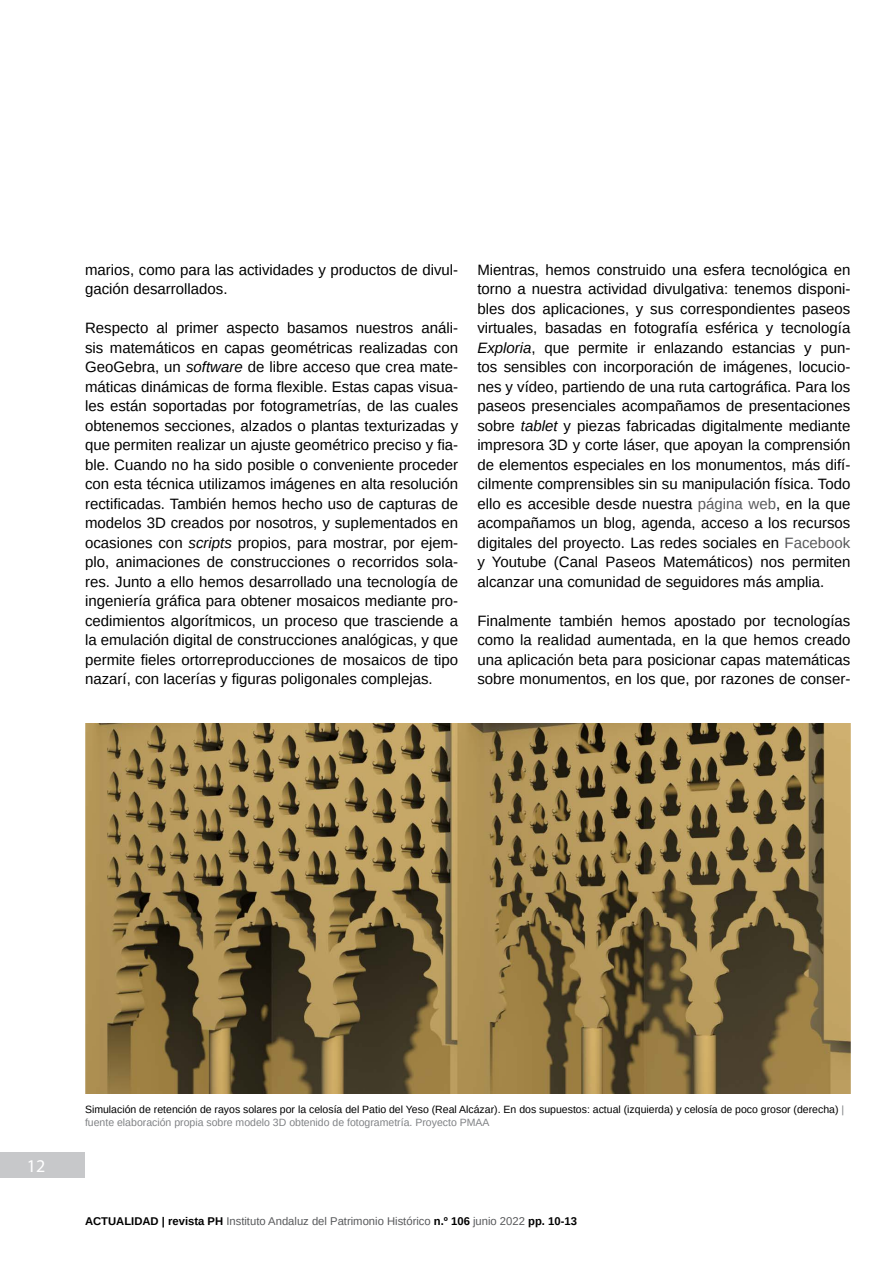
<style>
.page{position:relative;width:893px;height:1263px;background:#fff}
.page>*{position:absolute;margin:0;border:0;box-sizing:border-box;transform-origin:0 0}
.t1{font:18px "Myriad Pro";color:#fff}
.t2{font:15px/19.5px "Arimo";color:#000;text-align:justify}
.t3{font:11.25px "Arimo";color:#58595b}
.t4{font:10.5px/12.6px "Arimo";color:#000}
.s1{font-style:italic}
.s2{color:#58595b}
.s3{color:#808285}
.s4{font-weight:700;color:#000}
</style>
<div class="page">
<div style="left:0;top:1152px;width:85px;height:26px;background:#c7c8ca"></div>
<img style="left:85px;top:723px;width:765px;height:371px">
<p class="t2" style="left:85px;top:260px;width:375px">marios, como para las actividades y productos de divul&shy;gación desarrollados.</p>
<p class="t2" style="left:85px;top:318px;width:375px">Respecto al primer aspecto basamos nuestros análi&shy;sis matemáticos en capas geométricas realizadas con GeoGebra, un <span class="s1">software</span> de libre acceso que crea mate&shy;máticas dinámicas de forma flexible. Estas capas visua&shy;les están soportadas por fotogrametrías, de las cuales obtenemos secciones, alzados o plantas texturizadas y que permiten realizar un ajuste geométrico preciso y fia&shy;ble. Cuando no ha sido posible o conveniente proceder con esta técnica utilizamos imágenes en alta resolución rectificadas. También hemos hecho uso de capturas de modelos 3D creados por nosotros, y suplementados en ocasiones con <span class="s1">scripts</span> propios, para mostrar, por ejem&shy;plo, animaciones de construcciones o recorridos sola&shy;res. Junto a ello hemos desarrollado una tecnología de ingeniería gráfica para obtener mosaicos mediante pro&shy;cedimientos algorítmicos, un proceso que trasciende a la emulación digital de construcciones analógicas, y que permite fieles ortorreproducciones de mosaicos de tipo nazarí, con lacerías y figuras poligonales complejas.</p>
<p class="t2" style="left:477px;top:260px;width:375px">Mientras, hemos construido una esfera tecnológica en torno a nuestra actividad divulgativa: tenemos disponi&shy;bles dos aplicaciones, y sus correspondientes paseos virtuales, basadas en fotografía esférica y tecnología <span class="s1">Exploria</span>, que permite ir enlazando estancias y pun&shy;tos sensibles con incorporación de imágenes, locucio&shy;nes y vídeo, partiendo de una ruta cartográfica. Para los paseos presenciales acompañamos de presentaciones sobre <span class="s1">tablet</span> y piezas fabricadas digitalmente mediante impresora 3D y corte láser, que apoyan la comprensión de elementos especiales en los monumentos, más difí&shy;cilmente comprensibles sin su manipulación física. Todo ello es accesible desde nuestra <span class="s2">página web</span>, en la que acompañamos un blog, agenda, acceso a los recursos digitales del proyecto. Las redes sociales en <span class="s2">Facebook </span>y Youtube (Canal Paseos Matemáticos) nos permiten alcanzar una comunidad de seguidores más amplia.</p>
<p class="t2" style="left:477px;top:611px;width:375px">Finalmente también hemos apostado por tecnologías como la realidad aumentada, en la que hemos creado una aplicación beta para posicionar capas matemáticas sobre monumentos, en los que, por razones de conser-</p>
<p class="t1" style="left:27px;top:1155px;width:20px">12</p>
<p class="t4" style="left:85px;top:1103px;width:761px">Simulación de retención de rayos solares por la celosía del Patio del Yeso (Real Alcázar). En dos supuestos: actual (izquierda) y celosía de poco grosor (derecha) <span class="s3">| fuente elaboración propia sobre modelo 3D obtenido de fotogrametría. Proyecto PMAA</span></p>
<p class="t3" style="left:85px;top:1213px;width:493px"><span class="s4">ACTUALIDAD | revista PH</span> Instituto Andaluz del Patrimonio Histórico <span class="s4">n.º 106</span> junio 2022 <span class="s4">pp. 10-13</span></p>
</div>
